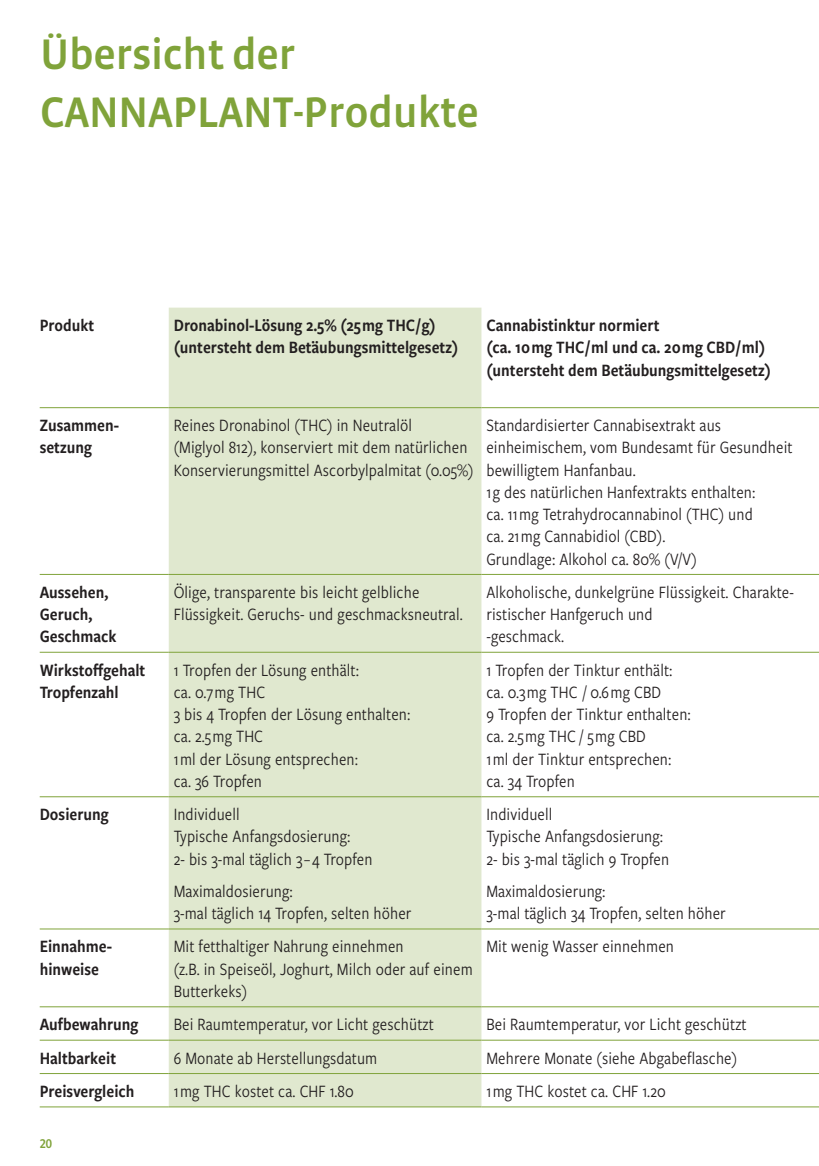
<style>
.page{position:relative;width:819px;height:1166px;background:#fff}
.page>*{position:absolute;margin:0;border:0;box-sizing:border-box;transform-origin:0 0}
.t1{font:500 43.75px/57.2px "Vista Sans OTCE";letter-spacing:-.02em;color:#80a33a}
.t2{font:18.03px/22.2px "Freight Sans Cnd Pro";letter-spacing:.005em;color:#231f20}
.t3{font:18.03px/22.2px "Freight Sans Cnd Pro Semi";color:#231f20}
.t4{font:14px "Freight Sans Cnd Pro Semi";color:#80a33a}
</style>
<div class="page">
<div style="left:169px;top:308px;width:312px;height:798px;background:#e0e8cf"></div>
<hr style="left:40px;top:407px;width:129px;height:1px;background:#80a33a">
<hr style="left:169px;top:407px;width:312px;height:1px;background:#80a33a">
<hr style="left:481px;top:407px;width:338px;height:1px;background:#80a33a">
<hr style="left:40px;top:574px;width:129px;height:1px;background:#80a33a">
<hr style="left:169px;top:574px;width:312px;height:1px;background:#80a33a">
<hr style="left:481px;top:574px;width:338px;height:1px;background:#80a33a">
<hr style="left:40px;top:652px;width:129px;height:1px;background:#80a33a">
<hr style="left:169px;top:652px;width:312px;height:1px;background:#80a33a">
<hr style="left:481px;top:652px;width:338px;height:1px;background:#80a33a">
<hr style="left:40px;top:796px;width:129px;height:1px;background:#80a33a">
<hr style="left:169px;top:796px;width:312px;height:1px;background:#80a33a">
<hr style="left:481px;top:796px;width:338px;height:1px;background:#80a33a">
<hr style="left:40px;top:928px;width:129px;height:1px;background:#80a33a">
<hr style="left:169px;top:928px;width:312px;height:1px;background:#80a33a">
<hr style="left:481px;top:928px;width:338px;height:1px;background:#80a33a">
<hr style="left:40px;top:1006px;width:129px;height:1px;background:#80a33a">
<hr style="left:169px;top:1006px;width:312px;height:1px;background:#80a33a">
<hr style="left:481px;top:1006px;width:338px;height:1px;background:#80a33a">
<hr style="left:40px;top:1040px;width:129px;height:1px;background:#80a33a">
<hr style="left:169px;top:1040px;width:312px;height:1px;background:#80a33a">
<hr style="left:481px;top:1040px;width:338px;height:1px;background:#80a33a">
<hr style="left:40px;top:1073px;width:129px;height:1px;background:#80a33a">
<hr style="left:169px;top:1073px;width:312px;height:1px;background:#80a33a">
<hr style="left:481px;top:1073px;width:338px;height:1px;background:#80a33a">
<hr style="left:40px;top:1106px;width:129px;height:1px;background:#80a33a">
<hr style="left:169px;top:1106px;width:312px;height:1px;background:#80a33a">
<hr style="left:481px;top:1106px;width:338px;height:1px;background:#80a33a">
<h1 class="t1" style="left:40px;top:26px;width:441px">Übersicht der<br>CANNAPLANT-Produkte</h1>
<p class="t3" style="left:40px;top:313px;width:56px">Produkt</p>
<p class="t3" style="left:174px;top:313px;width:286px">Dronabinol-Lösung 2.5% (25 mg THC / g) (untersteht dem Betäubungsmittelgesetz)</p>
<p class="t3" style="left:486px;top:313px;width:286px">Cannabistinktur normiert<br>(ca. 10 mg THC / ml und ca. 20 mg CBD / ml) (untersteht dem Betäubungsmittelgesetz)</p>
<p class="t3" style="left:40px;top:413px;width:80px">Zusammen&shy;setzung</p>
<p class="t2" style="left:174px;top:413px;width:301px">Reines Dronabinol (THC) in Neutralöl<br>(Miglyol 812), konserviert mit dem natürlichen<br>Konservierungsmittel Ascorbylpalmitat (0.05%)</p>
<p class="t2" style="left:486px;top:413px;width:307px">Standardisierter Cannabisextrakt aus einheimischem, vom Bundesamt für Gesundheit bewilligtem Hanfanbau.<br>1 g des natürlichen Hanfextrakts enthalten:<br>ca. 11 mg Tetrahydrocannabinol (THC) und<br>ca. 21 mg Cannabidiol (CBD).<br>Grundlage: Alkohol ca. 80% (V/V)</p>
<p class="t3" style="left:40px;top:580px;width:78px">Aussehen,<br>Geruch,<br>Geschmack</p>
<p class="t2" style="left:174px;top:580px;width:290px">Ölige, transparente bis leicht gelbliche<br>Flüssigkeit. Geruchs- und geschmacksneutral.</p>
<p class="t2" style="left:486px;top:580px;width:309px">Alkoholische, dunkelgrüne Flüssigkeit. Charakte&shy;ristischer Hanfgeruch und<br>-geschmack.</p>
<p class="t3" style="left:40px;top:658px;width:107px">Wirkstoffgehalt<br>Tropfenzahl</p>
<p class="t2" style="left:174px;top:658px;width:238px">1 Tropfen der Lösung enthält:<br>ca. 0.7 mg THC<br>3 bis 4 Tropfen der Lösung enthalten: ca. 2.5 mg THC<br>1 ml der Lösung entsprechen:<br>ca. 36 Tropfen</p>
<p class="t2" style="left:486px;top:658px;width:206px">1 Tropfen der Tinktur enthält: ca. 0.3 mg THC / 0.6 mg CBD<br>9 Tropfen der Tinktur enthalten: ca. 2.5 mg THC / 5 mg CBD<br>1 ml der Tinktur entsprechen: ca. 34 Tropfen</p>
<p class="t3" style="left:40px;top:802px;width:70px">Dosierung</p>
<p class="t2" style="left:174px;top:802px;width:200px">Individuell<br>Typische Anfangsdosierung:<br>2- bis 3-mal täglich 3 – 4 Tropfen</p>
<p class="t2" style="left:174px;top:879px;width:239px">Maximaldosierung:<br>3-mal täglich 14 Tropfen, selten höher</p>
<p class="t2" style="left:486px;top:802px;width:184px">Individuell<br>Typische Anfangsdosierung:<br>2- bis 3-mal täglich 9 Tropfen</p>
<p class="t2" style="left:486px;top:879px;width:241px">Maximaldosierung:<br>3-mal täglich 34 Tropfen, selten höher</p>
<p class="t3" style="left:40px;top:935px;width:73px">Einnahme&shy;hinweise</p>
<p class="t2" style="left:174px;top:935px;width:300px">Mit fetthaltiger Nahrung einnehmen<br>(z.B. in Speiseöl, Joghurt, Milch oder auf einem<br>Butterkeks)</p>
<p class="t2" style="left:486px;top:935px;width:189px">Mit wenig Wasser einnehmen</p>
<p class="t3" style="left:40px;top:1012px;width:100px">Aufbewahrung</p>
<p class="t2" style="left:174px;top:1012px;width:261px">Bei Raumtemperatur, vor Licht geschützt</p>
<p class="t2" style="left:486px;top:1012px;width:261px">Bei Raumtemperatur, vor Licht geschützt</p>
<p class="t3" style="left:40px;top:1046px;width:78px">Haltbarkeit</p>
<p class="t2" style="left:174px;top:1046px;width:205px">6 Monate ab Herstellungsdatum</p>
<p class="t2" style="left:486px;top:1046px;width:252px">Mehrere Monate (siehe Abgabeflasche)</p>
<p class="t3" style="left:40px;top:1079px;width:96px">Preisvergleich</p>
<p class="t2" style="left:174px;top:1079px;width:182px">1 mg THC kostet ca. CHF 1.80</p>
<p class="t2" style="left:486px;top:1079px;width:181px">1 mg THC kostet ca. CHF 1.20</p>
<p class="t4" style="left:40px;top:1134px;width:14px">20</p>
</div>
